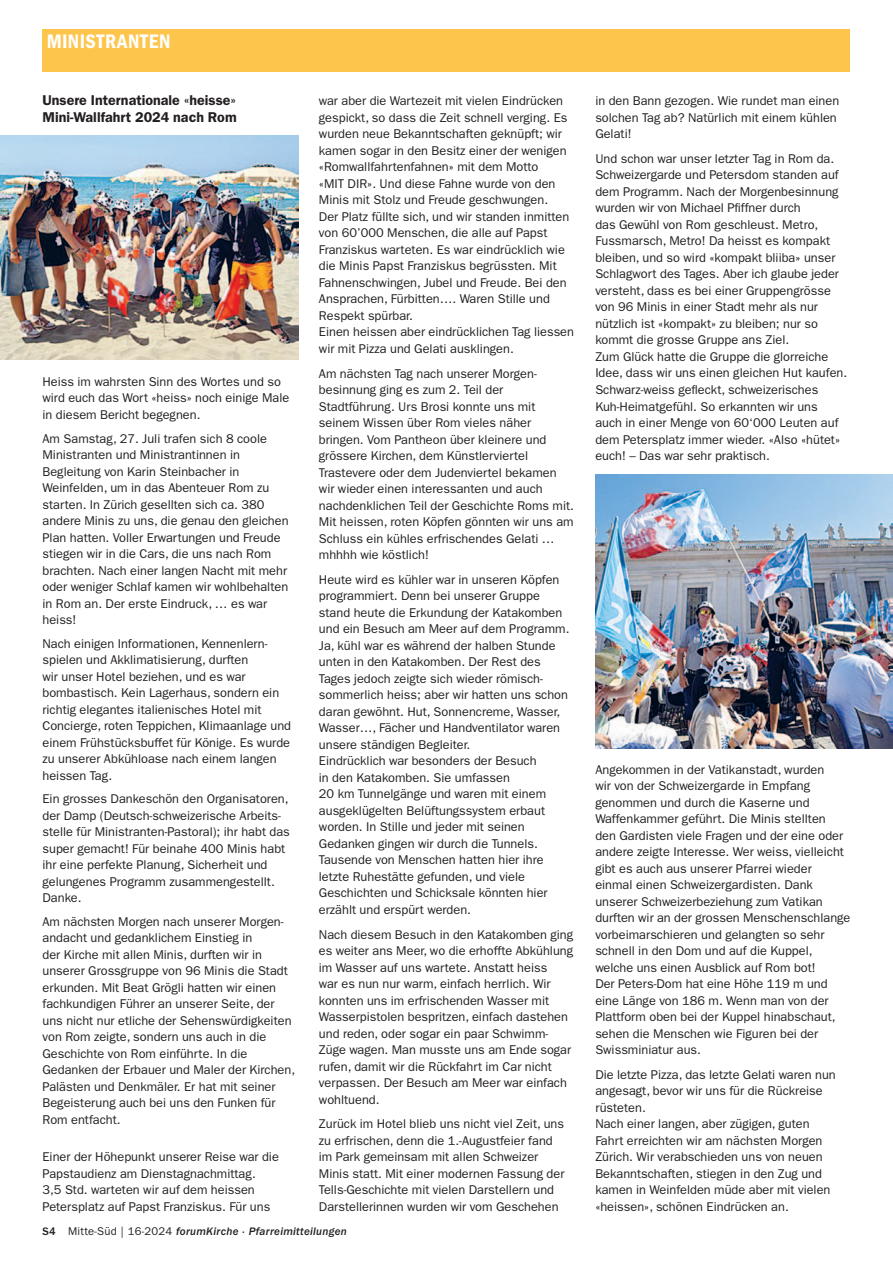
<style>
.page{position:relative;width:893px;height:1263px;background:#fff}
.page>*{position:absolute;margin:0;border:0;box-sizing:border-box;transform-origin:0 0}
.t1{font:20.25px "Franklin Gothic LT Pro Dm Cn";letter-spacing:.03em;color:#fff}
.t2{font:14.25px/16.5px "Franklin Gothic LT Pro Dm";color:#231f20}
.t3{font:12.75px/16.5px "Franklin Gothic LT Pro";color:#231f20}
.t4{font:italic 500 11.25px "Franklin Gothic LT Pro";letter-spacing:.025em;color:#231f20}
.s1{font-style:normal}
.s2{font-weight:400;font-style:normal}
</style>
<div class="page">
<div style="left:43px;top:30px;width:807px;height:42px;background:#fec54d"></div>
<img style="left:595px;top:475px;width:298px;height:273px">
<img style="left:0;top:135px;width:298px;height:225px">
<h1 class="t1" style="left:47px;top:29px;width:125px">MINISTRANTEN</h1>
<p class="t2" style="left:43px;top:92px;width:196px">Unsere Internationale «heisse»<br>Mini-Wallfahrt 2024 nach Rom</p>
<p class="t3" style="left:43px;top:373px;width:248px">Heiss im wahrsten Sinn des Wortes und so wird euch das Wort «heiss» noch einige Male in diesem Bericht begegnen.</p>
<p class="t3" style="left:43px;top:430px;width:248px">Am Samstag, 27. Juli trafen sich 8 coole Ministranten und Ministrantinnen in Begleitung von Karin Steinbacher in Weinfelden, um in das Abenteuer Rom zu starten. In Zürich gesellten sich ca. 380 andere Minis zu uns, die genau den gleichen Plan hatten. Voller Erwartungen und Freude stiegen wir in die Cars, die uns nach Rom brachten. Nach einer langen Nacht mit mehr oder weniger Schlaf kamen wir wohlbehalten in Rom an. Der erste Eindruck, … es war heiss!</p>
<p class="t3" style="left:43px;top:635px;width:250px">Nach einigen Informationen, Kennenlern&shy;spielen und Akklimatisierung, durften<br>wir unser Hotel beziehen, und es war bombastisch. Kein Lagerhaus, sondern ein richtig elegantes italienisches Hotel mit Concierge, roten Teppichen, Klimaanlage und einem Frühstücksbuffet für Könige. Es wurde zu unserer Abkühloase nach einem langen heissen Tag.</p>
<p class="t3" style="left:43px;top:791px;width:249px">Ein grosses Dankeschön den Organisatoren, der Damp (Deutsch-schweizerische Arbeits&shy;stelle für Ministranten-Pastoral); ihr habt das super gemacht! Für beinahe 400 Minis habt ihr eine perfekte Planung, Sicherheit und gelungenes Programm zusammengestellt.<br>Danke.</p>
<p class="t3" style="left:43px;top:913px;width:254px">Am nächsten Morgen nach unserer Morgen&shy;andacht und gedanklichem Einstieg in<br>der Kirche mit allen Minis, durften wir in unserer Grossgruppe von 96 Minis die Stadt erkunden. Mit Beat Grögli hatten wir einen fachkundigen Führer an unserer Seite, der uns nicht nur etliche der Sehenswürdigkeiten von Rom zeigte, sondern uns auch in die Geschichte von Rom einführte. In die Gedanken der Erbauer und Maler der Kirchen, Palästen und Denkmäler. Er hat mit seiner Begeisterung auch bei uns den Funken für Rom entfacht.</p>
<p class="t3" style="left:43px;top:1149px;width:238px">Einer der Höhepunkt unserer Reise war die Papstaudienz am Dienstagnachmittag.<br>3,5 Std. warteten wir auf dem heissen Petersplatz auf Papst Franziskus. Für uns</p>
<p class="t3" style="left:319px;top:93px;width:257px">war aber die Wartezeit mit vielen Eindrücken gespickt, so dass die Zeit schnell verging. Es wurden neue Bekanntschaften geknüpft; wir kamen sogar in den Besitz einer der wenigen «Romwallfahrtenfahnen» mit dem Motto<br>«MIT DIR». Und diese Fahne wurde von den Minis mit Stolz und Freude geschwungen.<br>Der Platz füllte sich, und wir standen inmitten von 60’000 Menschen, die alle auf Papst Franziskus warteten. Es war eindrücklich wie die Minis Papst Franziskus begrüssten. Mit Fahnenschwingen, Jubel und Freude. Bei den Ansprachen, Fürbitten…. Waren Stille und Respekt spürbar.<br>Einen heissen aber eindrücklichen Tag liessen wir mit Pizza und Gelati ausklingen.</p>
<p class="t3" style="left:319px;top:365px;width:257px">Am nächsten Tag nach unserer Morgen&shy;besinnung ging es zum 2. Teil der Stadtführung. Urs Brosi konnte uns mit seinem Wissen über Rom vieles näher bringen. Vom Pantheon über kleinere und grössere Kirchen, dem Künstlerviertel Trastevere oder dem Judenviertel bekamen wir wieder einen interessanten und auch nachdenklichen Teil der Geschichte Roms mit.<br>Mit heissen, roten Köpfen gönnten wir uns am Schluss ein kühles erfrischendes Gelati … mhhhh wie köstlich!</p>
<p class="t3" style="left:319px;top:571px;width:252px">Heute wird es kühler war in unseren Köpfen programmiert. Denn bei unserer Gruppe stand heute die Erkundung der Katakomben und ein Besuch am Meer auf dem Programm.<br>Ja, kühl war es während der halben Stunde unten in den Katakomben. Der Rest des Tages jedoch zeigte sich wieder römisch&shy;sommerlich heiss; aber wir hatten uns schon daran gewöhnt. Hut, Sonnencreme, Wasser, Wasser…, Fächer und Handventilator waren unsere ständigen Begleiter.<br>Eindrücklich war besonders der Besuch<br>in den Katakomben. Sie umfassen<br>20 km Tunnelgänge und waren mit einem ausgeklügelten Belüftungssystem erbaut worden. In Stille und jeder mit seinen Gedanken gingen wir durch die Tunnels.<br>Tausende von Menschen hatten hier ihre letzte Ruhestätte gefunden, und viele Geschichten und Schicksale könnten hier erzählt und erspürt werden.</p>
<p class="t3" style="left:319px;top:926px;width:256px">Nach diesem Besuch in den Katakomben ging es weiter ans Meer, wo die erhoffte Abkühlung im Wasser auf uns wartete. Anstatt heiss<br>war es nun nur warm, einfach herrlich. Wir konnten uns im erfrischenden Wasser mit Wasserpistolen bespritzen, einfach dastehen und reden, oder sogar ein paar Schwimm-Züge wagen. Man musste uns am Ende sogar rufen, damit wir die Rückfahrt im Car nicht verpassen. Der Besuch am Meer war einfach wohltuend.</p>
<p class="t3" style="left:319px;top:1116px;width:247px">Zurück im Hotel blieb uns nicht viel Zeit, uns zu erfrischen, denn die 1.-Augustfeier fand im Park gemeinsam mit allen Schweizer Minis statt. Mit einer modernen Fassung der Tells-Geschichte mit vielen Darstellern und Darstellerinnen wurden wir vom Geschehen</p>
<p class="t4" style="left:43px;top:1225px;width:306px"><span class="s1">S4</span> <span class="s2">Mitte-Süd | 16-2024</span> forumKirche · Pfarreimitteilungen</p>
<p class="t3" style="left:595px;top:93px;width:245px">in den Bann gezogen. Wie rundet man einen solchen Tag ab? Natürlich mit einem kühlen<br>Gelati!</p>
<p class="t3" style="left:595px;top:150px;width:253px">Und schon war unser letzter Tag in Rom da.<br>Schweizergarde und Petersdom standen auf dem Programm. Nach der Morgenbesinnung wurden wir von Michael Pfiffner durch<br>das Gewühl von Rom geschleust. Metro, Fussmarsch, Metro! Da heisst es kompakt bleiben, und so wird «kompakt bliiba» unser Schlagwort des Tages. Aber ich glaube jeder versteht, dass es bei einer Gruppengrösse von 96 Minis in einer Stadt mehr als nur nützlich ist «kompakt» zu bleiben; nur so kommt die grosse Gruppe ans Ziel.<br>Zum Glück hatte die Gruppe die glorreiche Idee, dass wir uns einen gleichen Hut kaufen.<br>Schwarz-weiss gefleckt, schweizerisches Kuh-Heimatgefühl. So erkannten wir uns auch in einer Menge von 60‘000 Leuten auf dem Petersplatz immer wieder. «Also «hütet» euch! – Das war sehr praktisch.</p>
<p class="t3" style="left:595px;top:761px;width:257px">Angekommen in der Vatikanstadt, wurden<br>wir von der Schweizergarde in Empfang genommen und durch die Kaserne und Waffenkammer geführt. Die Minis stellten<br>den Gardisten viele Fragen und der eine oder andere zeigte Interesse. Wer weiss, vielleicht gibt es auch aus unserer Pfarrei wieder einmal einen Schweizergardisten. Dank unserer Schweizerbeziehung zum Vatikan durften wir an der grossen Menschenschlange vorbeimarschieren und gelangten so sehr schnell in den Dom und auf die Kuppel, welche uns einen Ausblick auf Rom bot!<br>Der Peters-Dom hat eine Höhe 119 m und eine Länge von 186 m. Wenn man von der Plattform oben bei der Kuppel hinabschaut, sehen die Menschen wie Figuren bei der Swissminiatur aus.</p>
<p class="t3" style="left:595px;top:1066px;width:242px">Die letzte Pizza, das letzte Gelati waren nun angesagt, bevor wir uns für die Rückreise rüsteten.<br>Nach einer langen, aber zügigen, guten Fahrt erreichten wir am nächsten Morgen Zürich. Wir verabschieden uns von neuen Bekanntschaften, stiegen in den Zug und kamen in Weinfelden müde aber mit vielen «heissen», schönen Eindrücken an.</p>
</div>
